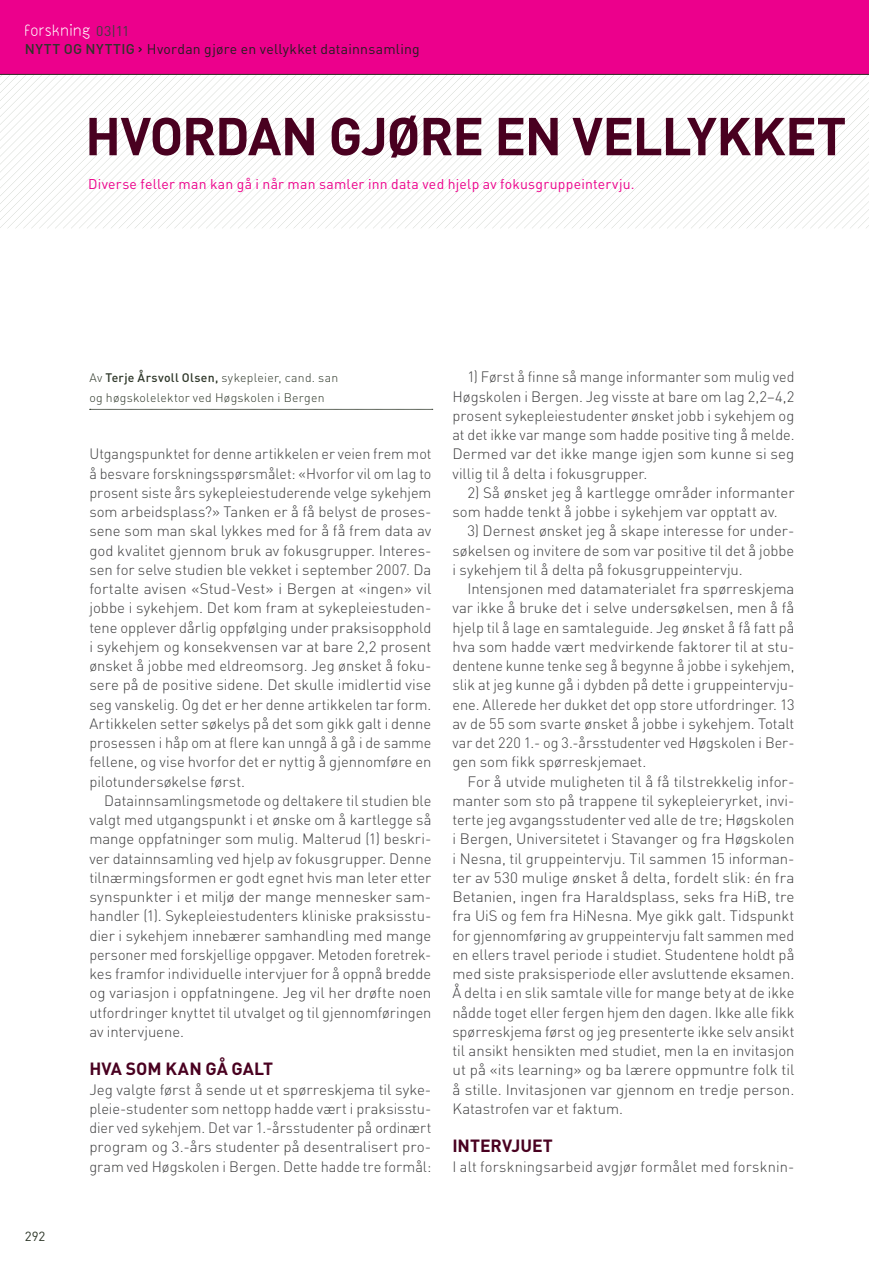
<style>
.page{position:relative;width:869px;height:1265px;background:#fff}
.page>*{position:absolute;margin:0;border:0;box-sizing:border-box;transform-origin:0 0}
.t1{font:700 52.5px "DIN";letter-spacing:-.025em;color:#490020}
.t2{font:700 17.5px "DIN";color:#490020}
.t3{font:300 17.5px "Friends";letter-spacing:.01em;color:#fff}
.t4{font:300 14.88px/19.2px "DIN";color:#3e3e3f;text-align:justify}
.t5{font:300 14.88px/19.2px "DIN";color:#3e3e3f;text-align:justify;scale:.96 1}
.t6{font:14px "DIN";letter-spacing:.015em;color:#ed028c}
.t7{font:14px "DIN";letter-spacing:.015em;color:#231f20}
.t8{font:13.12px "DIN";color:#2e3729}
.t9{font:300 12.25px/19.2px "DIN";letter-spacing:.02em;color:#2e3729}
.s1{font-family:"DIN";font-weight:400;font-size:14px;color:#3e3e3f}
.s2{font-weight:500;color:#2e3729}
.s3{font-family:"Friends";font-weight:500}
.s4{font-weight:500}
</style>
<div class="page">
<svg style="left:0;top:75px;width:868px;height:153px"></svg>
<div style="left:0;top:0;width:868px;height:74px;background:#ec008c"></div>
<svg style="left:90px;top:409px;width:342px;height:1px"></svg>
<hr style="left:0;top:74px;width:868px;height:1px;background:#2e3729">
<p class="t3" style="left:25px;top:21px;width:106px">forskning <span class="s1">03|11</span></p>
<p class="t7" style="left:25px;top:40px;width:396px"><span class="s2">NYTT Og NYTTig</span> <span class="s3">&gt;</span> Hvordan gjøre en vellykket datainnsamling</p>
<h1 class="t1" style="left:85px;top:102px;width:762px">HVORDAN GJØRE EN VELLYKKET</h1>
<p class="t6" style="left:88px;top:175px;width:547px">Diverse feller man kan gå i når man samler inn data ved hjelp av fokusgruppeintervju.</p>
<p class="t8" style="left:25px;top:1228px;width:22px">292</p>
<p class="t9" style="left:89px;top:368px;width:250px">Av <span class="s4">Terje Årsvoll Olsen,</span> sykepleier, cand. san og høgskolelektor ved Høgskolen i Bergen</p>
<p class="t4" style="left:89px;top:444px;width:343px">Utgangspunktet for denne artikkelen er veien frem mot å besvare forskningsspørsmålet: «Hvorfor vil om lag to prosent siste års sykepleiestuderende velge sykehjem som arbeidsplass?» Tanken er å få belyst de proses&shy;sene som man skal lykkes med for å få frem data av god kvalitet gjennom bruk av fokusgrupper. Interes&shy;sen for selve studien ble vekket i september 2007. Da fortalte avisen «Stud-Vest» i Bergen at «ingen» vil jobbe i sykehjem. Det kom fram at sykepleiestuden&shy;tene opplever dårlig oppfølging under praksisopphold i sykehjem og konsekvensen var at bare 2,2 prosent ønsket å jobbe med eldreomsorg. Jeg ønsket å foku&shy;sere på de positive sidene. Det skulle imidlertid vise seg vanskelig. Og det er her denne artikkelen tar form.<br>Artikkelen setter søkelys på det som gikk galt i denne prosessen i håp om at flere kan unngå å gå i de samme fellene, og vise hvorfor det er nyttig å gjennomføre en pilotundersøkelse først.</p>
<p class="t4" style="left:89px;top:791px;width:343px;text-indent:15px">Datainnsamlingsmetode og deltakere til studien ble valgt med utgangspunkt i et ønske om å kartlegge så mange oppfatninger som mulig. Malterud (1) beskri&shy;ver datainnsamling ved hjelp av fokusgrupper. Denne tilnærmingsformen er godt egnet hvis man leter etter synspunkter i et miljø der mange mennesker sam&shy;handler (1). Sykepleiestudenters kliniske praksisstu&shy;dier i sykehjem innebærer samhandling med mange personer med forskjellige oppgaver. Metoden foretrek&shy;kes framfor individuelle intervjuer for å oppnå bredde og variasjon i oppfatningene. Jeg vil her drøfte noen utfordringer knyttet til utvalget og til gjennomføringen av intervjuene.</p>
<p class="t2" style="left:89px;top:1058px;width:185px">HVA SOM KAN GÅ GALT</p>
<p class="t4" style="left:89px;top:1080px;width:343px">Jeg valgte først å sende ut et spørreskjema til syke&shy;pleie-studenter som nettopp hadde vært i praksisstu&shy;dier ved sykehjem. Det var 1.-årsstudenter på ordinært program og 3.-års studenter på desentralisert pro&shy;gram ved Høgskolen i Bergen. Dette hadde tre formål:</p>
<p class="t5" style="left:452px;top:367px;width:357px;text-indent:15px">1) Først å finne så mange informanter som mulig ved Høgskolen i Bergen. Jeg visste at bare om lag 2,2–4,2 prosent sykepleiestudenter ønsket jobb i sykehjem og at det ikke var mange som hadde positive ting å melde.<br>Dermed var det ikke mange igjen som kunne si seg villig til å delta i fokusgrupper.</p>
<p class="t4" style="left:452px;top:483px;width:343px;text-indent:15px">2) Så ønsket jeg å kartlegge områder informanter som hadde tenkt å jobbe i sykehjem var opptatt av.</p>
<p class="t4" style="left:452px;top:521px;width:343px;text-indent:15px">3) Dernest ønsket jeg å skape interesse for under&shy;søkelsen og invitere de som var positive til det å jobbe i sykehjem til å delta på fokusgruppeintervju.</p>
<p class="t4" style="left:452px;top:579px;width:343px;text-indent:15px">Intensjonen med datamaterialet fra spørreskjema var ikke å bruke det i selve undersøkelsen, men å få hjelp til å lage en samtaleguide. Jeg ønsket å få fatt på hva som hadde vært medvirkende faktorer til at stu&shy;dentene kunne tenke seg å begynne å jobbe i sykehjem, slik at jeg kunne gå i dybden på dette i gruppeintervju&shy;ene. Allerede her dukket det opp store utfordringer. 13 av de 55 som svarte ønsket å jobbe i sykehjem. Totalt var det 220 1.- og 3.-årsstudenter ved Høgskolen i Ber&shy;gen som fikk spørreskjemaet.</p>
<p class="t4" style="left:452px;top:772px;width:343px;text-indent:15px">For å utvide muligheten til å få tilstrekkelig infor&shy;manter som sto på trappene til sykepleieryrket, invi&shy;terte jeg avgangsstudenter ved alle de tre; Høgskolen i Bergen, Universitetet i Stavanger og fra Høgskolen i Nesna, til gruppeintervju. Til sammen 15 informan&shy;ter av 530 mulige ønsket å delta, fordelt slik: én fra Betanien, ingen fra Haraldsplass, seks fra HiB, tre fra UiS og fem fra HiNesna. Mye gikk galt. Tidspunkt for gjennomføring av gruppeintervju falt sammen med en ellers travel periode i studiet. Studentene holdt på med siste praksisperiode eller avsluttende eksamen.<br>Å delta i en slik samtale ville for mange bety at de ikke nådde toget eller fergen hjem den dagen. Ikke alle fikk spørreskjema først og jeg presenterte ikke selv ansikt til ansikt hensikten med studiet, men la en invitasjon ut på «its learning» og ba lærere oppmuntre folk til å stille. Invitasjonen var gjennom en tredje person.<br>Katastrofen var et faktum.</p>
<p class="t2" style="left:452px;top:1135px;width:102px">INTERVJUET</p>
<p class="t4" style="left:452px;top:1157px;width:343px">I alt forskningsarbeid avgjør formålet med forsknin-</p>
</div>
